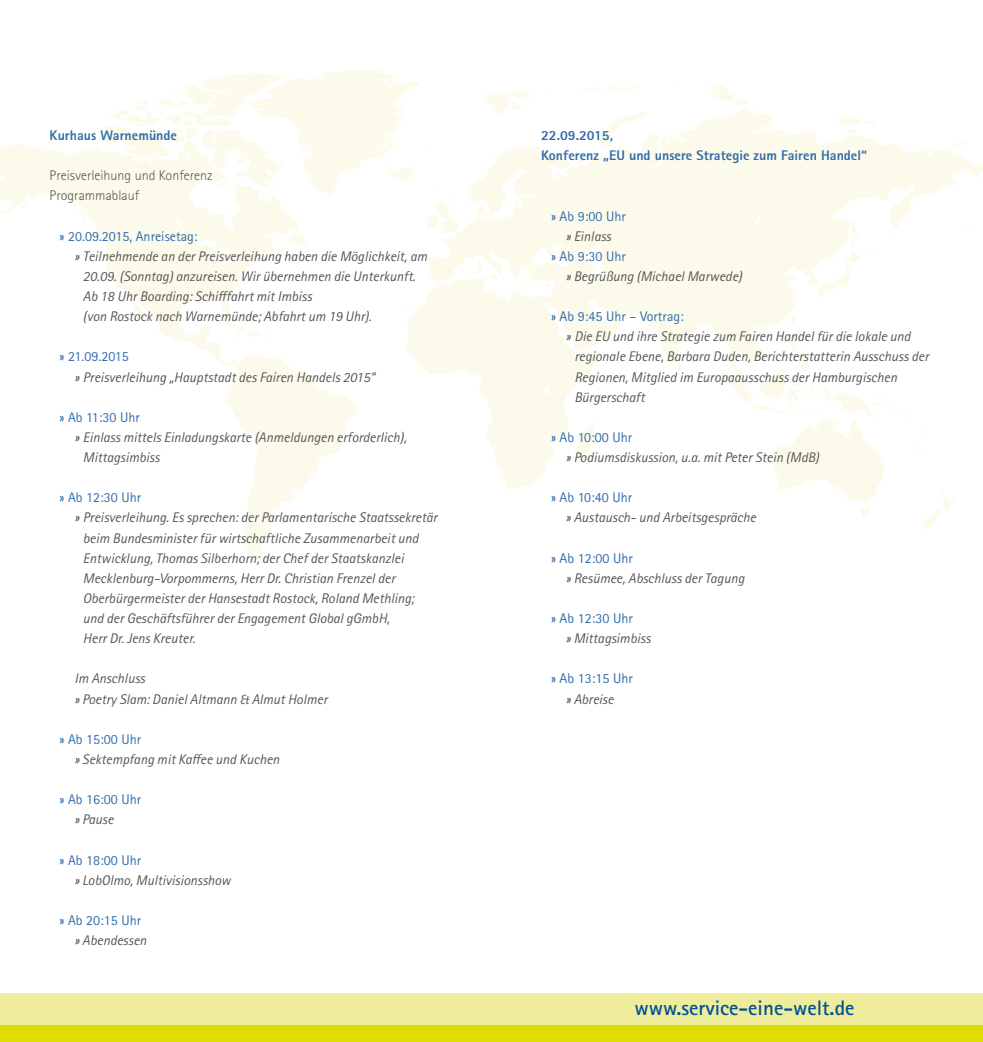
<style>
.page{position:relative;width:983px;height:1042px;background:#fff}
.page>*{position:absolute;margin:0;border:0;box-sizing:border-box;transform-origin:0 0}
.t1{font:700 21px "Rotis Sans Serif Pro";color:#005197}
.t2{font:italic 14px/20.1px "Rotis Sans Serif Pro";color:#565656}
.t3{font:14px "Rotis Sans Serif Pro";color:#306cab}
.t4{font:800 14px/20.1px "Rotis Sans Serif Pro";color:#306cab}
.t5{font:300 14px/20.1px "Rotis Sans Serif Pro";color:#565656}
</style>
<div class="page">
<svg style="left:0;top:69px;width:982px;height:492px"></svg>
<div style="left:0;top:1017px;width:982px;height:25px;background:#dedc00"></div>
<div style="left:0;top:993px;width:982px;height:31px;background:#efed9b"></div>
<p class="t4" style="left:50px;top:125px;width:129px">Kurhaus Warnemünde</p>
<p class="t5" style="left:50px;top:166px;width:164px">Preisverleihung und Konferenz<br>Programmablauf</p>
<p class="t3" style="left:60px;top:228px;width:139px">» 20.09.2015, Anreisetag:</p>
<p class="t2" style="left:83px;top:246px;width:345px;text-indent:-8px">» Teilnehmende an der Preisverleihung haben die Möglichkeit, am 20.09. (Sonntag) anzureisen. Wir übernehmen die Unterkunft.<br>Ab 18 Uhr Boarding: Schifffahrt mit Imbiss<br>(von Rostock nach Warnemünde; Abfahrt um 19 Uhr).</p>
<p class="t3" style="left:60px;top:348px;width:71px">» 21.09.2015</p>
<p class="t2" style="left:74px;top:367px;width:302px">» Preisverleihung „Hauptstadt des Fairen Handels 2015“</p>
<p class="t3" style="left:60px;top:409px;width:82px">» Ab 11:30 Uhr</p>
<p class="t2" style="left:83px;top:427px;width:325px;text-indent:-8px">» Einlass mittels Einladungskarte (Anmeldungen erforderlich),<br>Mittagsimbiss</p>
<p class="t3" style="left:60px;top:489px;width:83px">» Ab 12:30 Uhr</p>
<p class="t2" style="left:83px;top:508px;width:356px;text-indent:-8px">» Preisverleihung. Es sprechen: der Parlamentarische Staatssekretär beim Bundesminister für wirtschaftliche Zusammenarbeit und Entwicklung, Thomas Silberhorn; der Chef der Staatskanzlei Mecklenburg-Vorpommerns, Herr Dr. Christian Frenzel der Oberbürgermeister der Hansestadt Rostock, Roland Methling; und der Geschäftsführer der Engagement Global gGmbH,<br>Herr Dr. Jens Kreuter.</p>
<p class="t2" style="left:74px;top:669px;width:254px">Im Anschluss<br>» Poetry Slam: Daniel Altmann &amp; Almut Holmer</p>
<p class="t3" style="left:60px;top:731px;width:83px">» Ab 15:00 Uhr</p>
<p class="t2" style="left:74px;top:749px;width:206px">» Sektempfang mit Kaffee und Kuchen</p>
<p class="t3" style="left:60px;top:791px;width:83px">» Ab 16:00 Uhr</p>
<p class="t2" style="left:74px;top:809px;width:41px">» Pause</p>
<p class="t3" style="left:60px;top:851px;width:83px">» Ab 18:00 Uhr</p>
<p class="t2" style="left:74px;top:870px;width:158px">» LobOlmo, Multivisionsshow</p>
<p class="t3" style="left:60px;top:912px;width:83px">» Ab 20:15 Uhr</p>
<p class="t2" style="left:74px;top:930px;width:74px">» Abendessen</p>
<p class="t4" style="left:541px;top:125px;width:327px">22.09.2015,<br>Konferenz „EU und unsere Strategie zum Fairen Handel“</p>
<p class="t3" style="left:551px;top:208px;width:76px">» Ab 9:00 Uhr</p>
<p class="t2" style="left:566px;top:226px;width:47px">» Einlass</p>
<p class="t3" style="left:551px;top:248px;width:76px">» Ab 9:30 Uhr</p>
<p class="t2" style="left:566px;top:266px;width:178px">» Begrüßung (Michael Marwede)</p>
<p class="t3" style="left:551px;top:308px;width:134px">» Ab 9:45 Uhr – Vortrag:</p>
<p class="t2" style="left:574px;top:327px;width:356px;text-indent:-8px">» Die EU und ihre Strategie zum Fairen Handel für die lokale und regionale Ebene, Barbara Duden, Berichterstatterin Ausschuss der Regionen, Mitglied im Europaausschuss der Hamburgischen Bürgerschaft</p>
<p class="t3" style="left:551px;top:429px;width:83px">» Ab 10:00 Uhr</p>
<p class="t2" style="left:566px;top:447px;width:254px">» Podiumsdiskussion, u.a. mit Peter Stein (MdB)</p>
<p class="t3" style="left:551px;top:489px;width:83px">» Ab 10:40 Uhr</p>
<p class="t2" style="left:566px;top:508px;width:191px">» Austausch- und Arbeitsgespräche</p>
<p class="t3" style="left:551px;top:550px;width:83px">» Ab 12:00 Uhr</p>
<p class="t2" style="left:566px;top:568px;width:180px">» Resümee, Abschluss der Tagung</p>
<p class="t3" style="left:551px;top:610px;width:83px">» Ab 12:30 Uhr</p>
<p class="t2" style="left:566px;top:628px;width:86px">» Mittagsimbiss</p>
<p class="t3" style="left:551px;top:670px;width:83px">» Ab 13:15 Uhr</p>
<p class="t2" style="left:566px;top:689px;width:49px">» Abreise</p>
<h1 class="t1" style="left:634px;top:994px;width:222px">www.service-eine-welt.de</h1>
</div>
